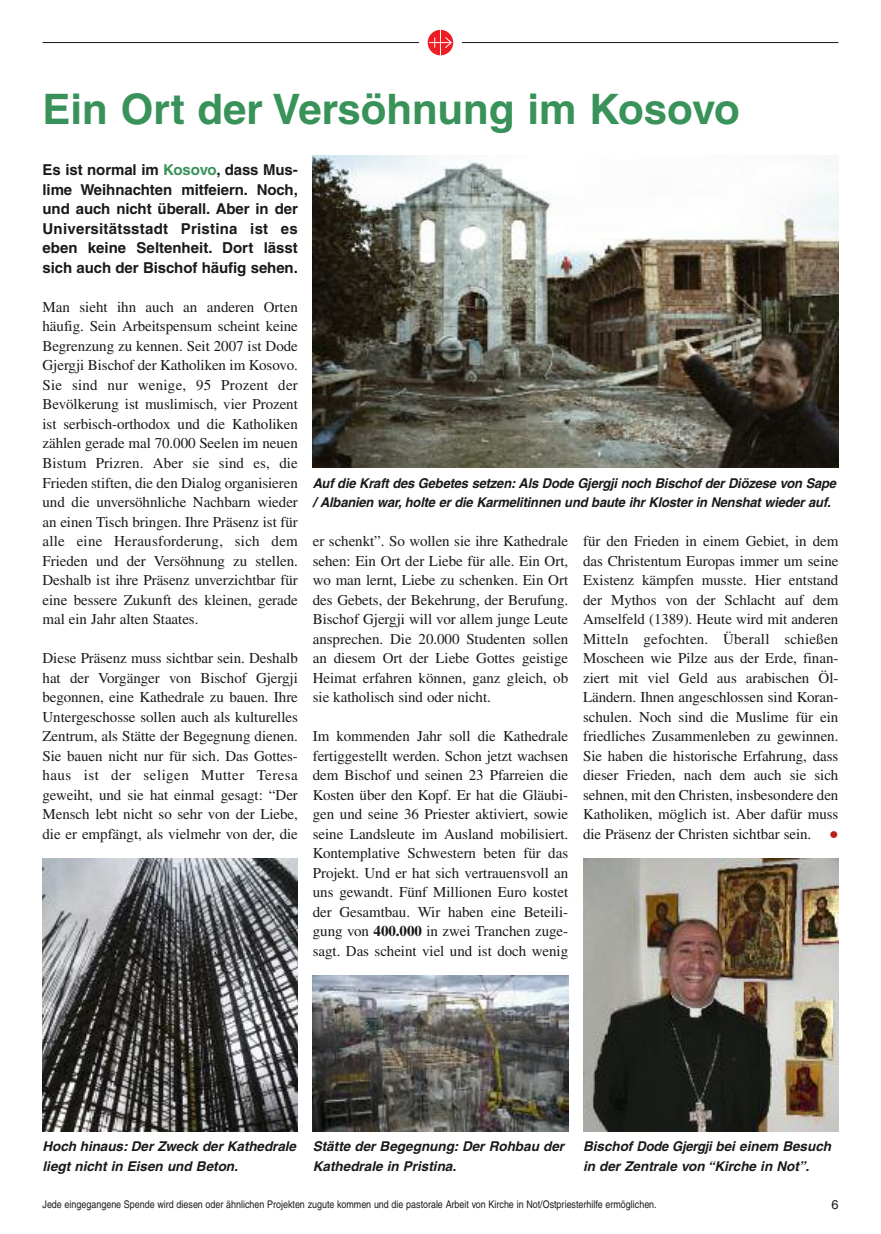
<style>
.page{position:relative;width:881px;height:1234px;background:#fff}
.page>*{position:absolute;margin:0;border:0;box-sizing:border-box;transform-origin:0 0}
.t1{font:700 42px "Helvetica";color:#39925a}
.t2{font:15px/19.5px "Times";letter-spacing:-.005em;color:#1b1a1b;text-align:justify}
.t3{font:700 15px/19.5px "Helvetica";letter-spacing:-.005em;color:#1b1a1b;text-align:justify}
.t4{font:italic 700 13.5px/19.5px "Helvetica";letter-spacing:-.015em;color:#1b1a1b}
.t5{font:italic 700 13.5px/19.5px "Helvetica";letter-spacing:-.015em;color:#1b1a1b;scale:.96 1}
.t6{font:12.75px "Helvetica";color:#1b1a1b}
.t7{font:10.5px "Helvetica";color:#1b1a1b;scale:.85 1}
.s1{color:#39925a}
.s2{font-weight:700}
.s3{font-size:25.5px;color:#ba1f1f}
</style>
<div class="page">
<hr style="left:43px;top:42px;width:795px;height:1px;background:#1b1a1b">
<div style="left:419px;top:21px;width:42px;height:43px;background:#fff"></div>
<svg style="left:427px;top:30px;width:26px;height:25px"></svg>
<svg style="left:429px;top:30px;width:23px;height:25px"></svg>
<img style="left:583px;top:858px;width:255px;height:273px">
<img style="left:313px;top:156px;width:525px;height:312px">
<img style="left:43px;top:858px;width:255px;height:273px">
<img style="left:313px;top:975px;width:255px;height:156px">
<h1 class="t1" style="left:43px;top:94px;width:698px">Ein Ort der Versöhnung im Kosovo</h1>
<p class="t3" style="left:43px;top:162px;width:257px">Es ist normal im <span class="s1">Kosovo</span>, dass Mus&shy;lime Weihnachten mitfeiern. Noch, und auch nicht überall. Aber in der Universitätsstadt Pristina ist es eben keine Seltenheit. Dort lässt sich auch der Bischof häufig sehen.</p>
<p class="t2" style="left:43px;top:298px;width:257px">Man sieht ihn auch an anderen Orten häufig. Sein Arbeitspensum scheint keine Begrenzung zu kennen. Seit 2007 ist Dode Gjergji Bischof der Katholiken im Kosovo.<br>Sie sind nur wenige, 95 Prozent der Bevölkerung ist muslimisch, vier Prozent ist serbisch-orthodox und die Katholiken zählen gerade mal 70.000 Seelen im neuen Bistum Prizren. Aber sie sind es, die Frieden stiften, die den Dialog organisieren und die unversöhnliche Nachbarn wieder an einen Tisch bringen. Ihre Präsenz ist für alle eine Herausforderung, sich dem Frieden und der Versöhnung zu stellen.<br>Deshalb ist ihre Präsenz unverzichtbar für eine bessere Zukunft des kleinen, gerade mal ein Jahr alten Staates.</p>
<p class="t2" style="left:43px;top:649px;width:257px">Diese Präsenz muss sichtbar sein. Deshalb hat der Vorgänger von Bischof Gjergji begonnen, eine Kathedrale zu bauen. Ihre Untergeschosse sollen auch als kulturelles Zentrum, als Stätte der Begegnung dienen.<br>Sie bauen nicht nur für sich. Das Gottes&shy;haus ist der seligen Mutter Teresa geweiht, und sie hat einmal gesagt: “Der Mensch lebt nicht so sehr von der Liebe, die er empfängt, als vielmehr von der, die</p>
<p class="t5" style="left:313px;top:474px;width:546px">Auf die Kraft des Gebetes setzen: Als Dode Gjergji noch Bischof der Diözese von Sape / Albanien war, holte er die Karmelitinnen und baute ihr Kloster in Nenshat wieder auf.</p>
<p class="t2" style="left:313px;top:532px;width:257px">er schenkt”. So wollen sie ihre Kathedrale sehen: Ein Ort der Liebe für alle. Ein Ort, wo man lernt, Liebe zu schenken. Ein Ort des Gebets, der Bekehrung, der Berufung.<br>Bischof Gjergji will vor allem junge Leute ansprechen. Die 20.000 Studenten sollen an diesem Ort der Liebe Gottes geistige Heimat erfahren können, ganz gleich, ob sie katholisch sind oder nicht.</p>
<p class="t2" style="left:313px;top:727px;width:257px">Im kommenden Jahr soll die Kathedrale fertiggestellt werden. Schon jetzt wachsen dem Bischof und seinen 23 Pfarreien die Kosten über den Kopf. Er hat die Gläubi&shy;gen und seine 36 Priester aktiviert, sowie seine Landsleute im Ausland mobilisiert.<br>Kontemplative Schwestern beten für das Projekt. Und er hat sich vertrauensvoll an uns gewandt. Fünf Millionen Euro kostet der Gesamtbau. Wir haben eine Beteili&shy;gung von <span class="s2">400.000</span> in zwei Tranchen zuge&shy;sagt. Das scheint viel und ist doch wenig</p>
<p class="t2" style="left:583px;top:532px;width:257px">für den Frieden in einem Gebiet, in dem das Christentum Europas immer um seine Existenz kämpfen musste. Hier entstand der Mythos von der Schlacht auf dem Amselfeld (1389). Heute wird mit anderen Mitteln gefochten. Überall schießen Moscheen wie Pilze aus der Erde, finan&shy;ziert mit viel Geld aus arabischen Öl-Ländern. Ihnen angeschlossen sind Koran&shy;schulen. Noch sind die Muslime für ein friedliches Zusammenleben zu gewinnen.<br>Sie haben die historische Erfahrung, dass dieser Frieden, nach dem auch sie sich sehnen, mit den Christen, insbesondere den Katholiken, möglich ist. Aber dafür muss die Präsenz der Christen sichtbar sein. <span class="s3">•</span></p>
<p class="t4" style="left:583px;top:1137px;width:249px">Bischof Dode Gjergji bei einem Besuch in der Zentrale von “Kirche in Not”.</p>
<p class="t4" style="left:313px;top:1137px;width:253px">Stätte der Begegnung: Der Rohbau der<br>Kathedrale in Pristina.</p>
<p class="t4" style="left:43px;top:1137px;width:255px">Hoch hinaus: Der Zweck der Kathedrale liegt nicht in Eisen und Beton.</p>
<p class="t7" style="left:43px;top:1200px;width:723px">Jede eingegangene Spende wird diesen oder ähnlichen Projekten zugute kommen und die pastorale Arbeit von Kirche in Not/Ostpriesterhilfe ermöglichen.</p>
<p class="t6" style="left:831px;top:1198px;width:9px">6</p>
</div>
